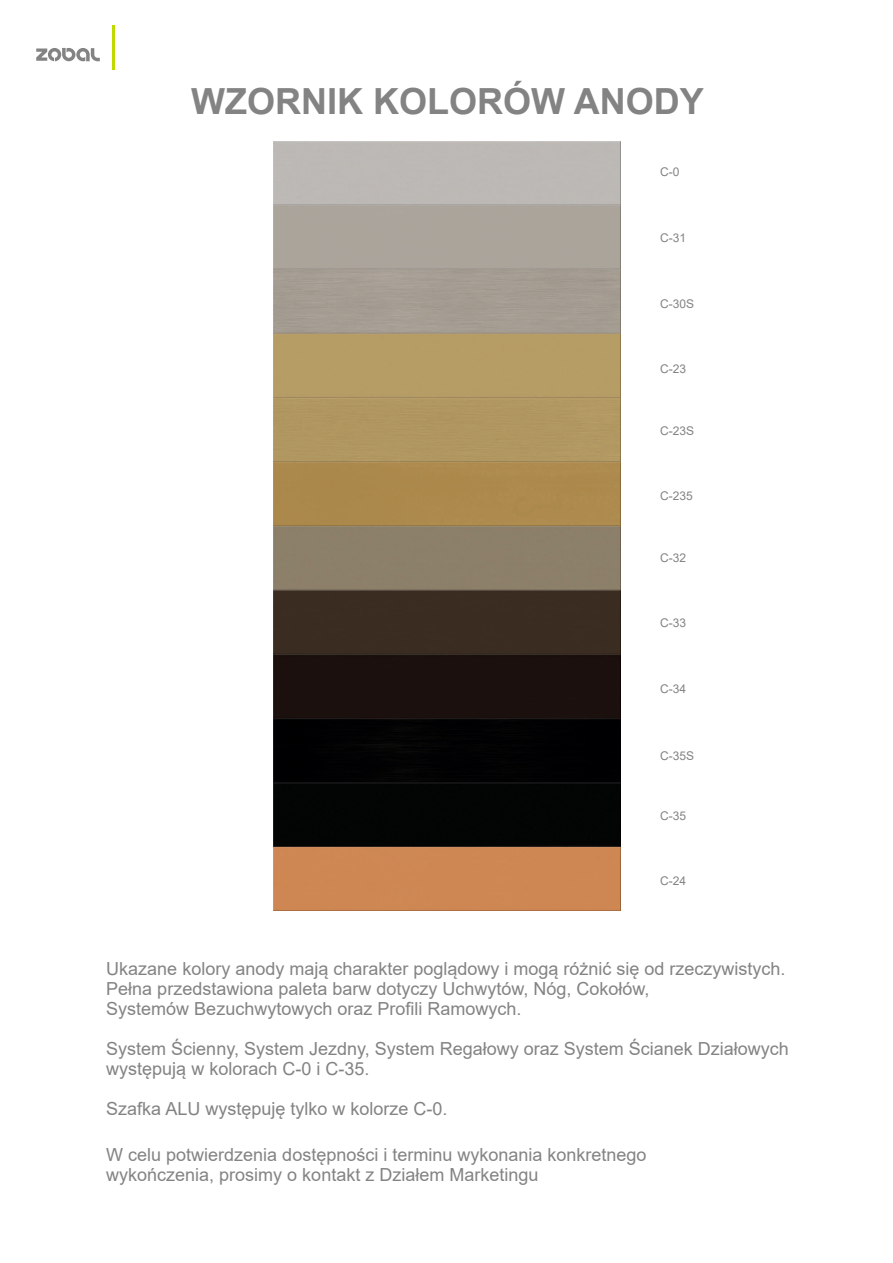
<style>
.page{position:relative;width:893px;height:1263px;background:#fff}
.page>*{position:absolute;margin:0;border:0;box-sizing:border-box;transform-origin:0 0}
.t1{font:700 36px "Arial";color:#838383}
.t2{font:18px/20.1px "Arial";color:#838383}
.t3{font:12px "Arial";color:#838383}
</style>
<div class="page">
<hr style="left:112px;top:25px;width:2px;height:44px;background:#bfd800">
<svg style="left:36px;top:48px;width:64px;height:13px"></svg>
<img style="left:274px;top:142px;width:347px;height:768px">
<h1 class="t1" style="left:191px;top:88px;width:514px">WZORNIK KOLORÓW ANODY</h1>
<p class="t3" style="left:660px;top:167px;width:21px">C-0</p>
<p class="t3" style="left:660px;top:233px;width:28px">C-31</p>
<p class="t3" style="left:660px;top:299px;width:36px">C-30S</p>
<p class="t3" style="left:660px;top:365px;width:28px">C-23</p>
<p class="t3" style="left:660px;top:427px;width:36px">C-23S</p>
<p class="t3" style="left:660px;top:491px;width:34px">C-235</p>
<p class="t3" style="left:660px;top:553px;width:28px">C-32</p>
<p class="t3" style="left:660px;top:619px;width:28px">C-33</p>
<p class="t3" style="left:660px;top:685px;width:28px">C-34</p>
<p class="t3" style="left:660px;top:751px;width:36px">C-35S</p>
<p class="t3" style="left:660px;top:811px;width:28px">C-35</p>
<p class="t3" style="left:660px;top:876px;width:28px">C-24</p>
<p class="t2" style="left:106px;top:960px;width:681px">Ukazane kolory anody mają charakter poglądowy i mogą różnić się od rzeczywistych.<br>Pełna przedstawiona paleta barw dotyczy Uchwytów, Nóg, Cokołów,<br>Systemów Bezuchwytowych oraz Profili Ramowych.</p>
<p class="t2" style="left:106px;top:1040px;width:684px">System Ścienny, System Jezdny, System Regałowy oraz System Ścianek Działowych występują w kolorach C-0 i C-35.</p>
<p class="t2" style="left:106px;top:1101px;width:343px">Szafka ALU występuję tylko w kolorze C-0.</p>
<p class="t2" style="left:106px;top:1146px;width:542px">W celu potwierdzenia dostępności i terminu wykonania konkretnego wykończenia, prosimy o kontakt z Działem Marketingu</p>
</div>
